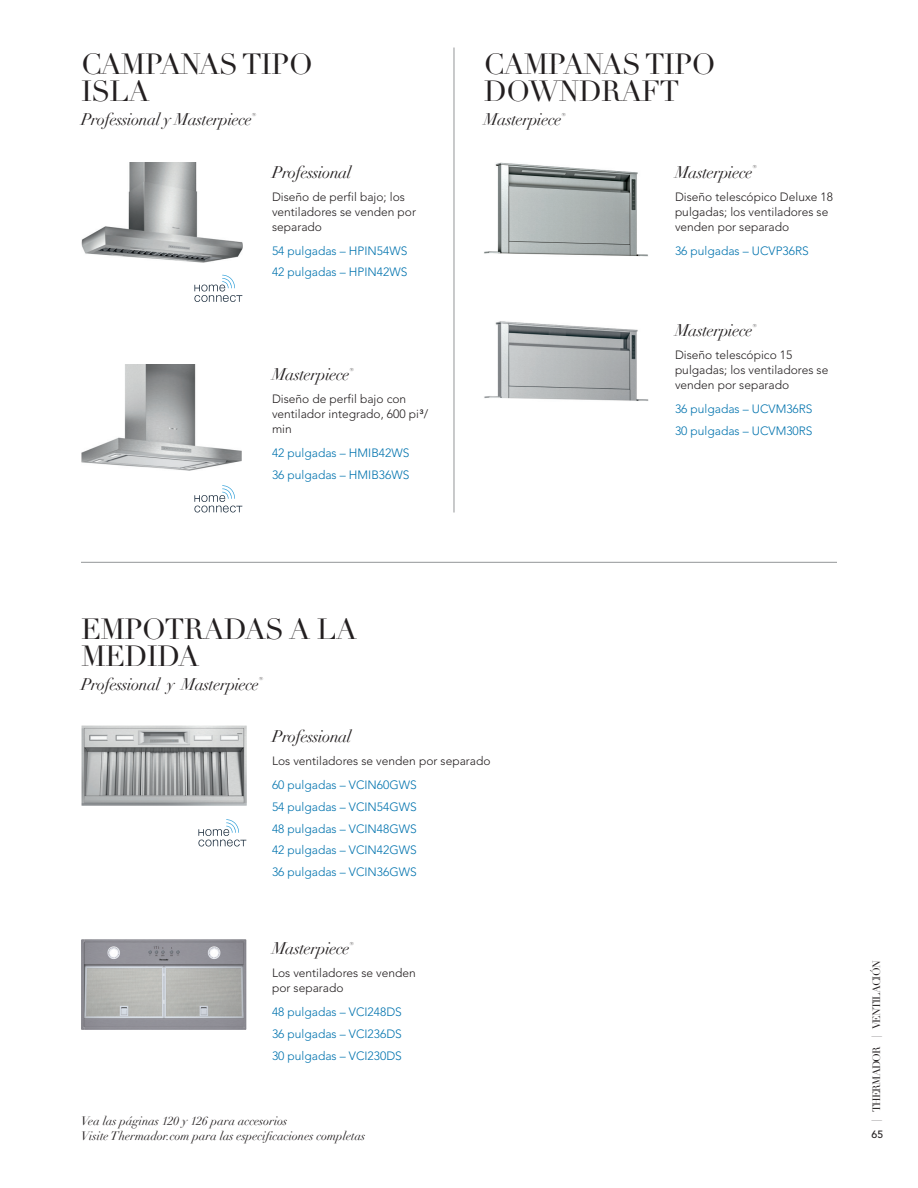
<style>
.page{position:relative;width:918px;height:1188px;background:#fff}
.page>*{position:absolute;margin:0;border:0;box-sizing:border-box;transform-origin:0 0}
.ELA_product_headline{font:28.5px/27px "Didot";letter-spacing:-.025em;color:#231f20}
.ELA_product_title{font:italic 16.5px "Didot";letter-spacing:-.025em;color:#231f20}
.ELA_product_headline-2{font:italic 16.5px "Didot";letter-spacing:-.025em;color:#231f20}
.ELA_product_text{font:300 12px/15px "Avenir LT Std";color:#231f20}
.ELA_product_model_nu{font:300 12px "Avenir LT Std";color:#0073ae}
.ELA_product_website{font:italic 12px "Didot";color:#231f20}
.ELA_page_folio_verti{font:10.5px "Didot";letter-spacing:-.075em;color:#231f20}
.ELA_page_folio_horiz{font:500 10.5px "Avenir LT Std";color:#231f20}
.s1{font-family:"Bosch Sans";font-weight:400}
</style>
<div class="page">
<hr style="left:454px;top:48px;width:1px;height:465px;background:#939598">
<hr style="left:81px;top:562px;width:756px;height:1px;background:#939598">
<svg style="left:194px;top:275px;width:48px;height:27px"></svg>
<svg style="left:198px;top:819px;width:48px;height:28px"></svg>
<svg style="left:194px;top:485px;width:48px;height:28px"></svg>
<img style="left:81px;top:162px;width:161px;height:100px">
<img style="left:82px;top:364px;width:159px;height:107px">
<img style="left:81px;top:726px;width:165px;height:80px">
<img style="left:81px;top:939px;width:165px;height:91px">
<img style="left:484px;top:321px;width:164px;height:80px">
<img style="left:484px;top:162px;width:164px;height:95px">
<p class="ELA_product_headline" style="left:81px;top:52px;width:233px">CAMPANAS TIPO<br>ISLA</p>
<p class="ELA_product_headline-2" style="left:81px;top:109px;width:177px">Professional y Masterpiece<sup>®</sup></p>
<p class="ELA_product_title" style="left:272px;top:162px;width:81px">Professional</p>
<p class="ELA_product_text" style="left:272px;top:189px;width:146px">Diseño de perfil bajo; los ventiladores se venden por separado</p>
<p class="ELA_product_model_nu" style="left:272px;top:243px;width:137px">54 pulgadas – HPIN54WS</p>
<p class="ELA_product_model_nu" style="left:272px;top:265px;width:137px">42 pulgadas – HPIN42WS</p>
<p class="ELA_product_title" style="left:272px;top:364px;width:83px">Masterpiece<sup>®</sup></p>
<p class="ELA_product_text" style="left:272px;top:392px;width:158px">Diseño de perfil bajo con ventilador integrado, 600 pi<span class="s1">³</span>/ min</p>
<p class="ELA_product_model_nu" style="left:272px;top:446px;width:139px">42 pulgadas – HMIB42WS</p>
<p class="ELA_product_model_nu" style="left:272px;top:468px;width:139px">36 pulgadas – HMIB36WS</p>
<p class="ELA_product_headline" style="left:484px;top:52px;width:233px">CAMPANAS TIPO<br>DOWNDRAFT</p>
<p class="ELA_product_headline-2" style="left:484px;top:109px;width:83px">Masterpiece<sup>®</sup></p>
<p class="ELA_product_title" style="left:675px;top:162px;width:83px">Masterpiece<sup>®</sup></p>
<p class="ELA_product_text" style="left:675px;top:189px;width:160px">Diseño telescópico Deluxe 18 pulgadas; los ventiladores se venden por separado</p>
<p class="ELA_product_model_nu" style="left:675px;top:243px;width:135px">36 pulgadas – UCVP36RS</p>
<p class="ELA_product_title" style="left:675px;top:320px;width:83px">Masterpiece<sup>®</sup></p>
<p class="ELA_product_text" style="left:675px;top:348px;width:155px">Diseño telescópico 15 pulgadas; los ventiladores se venden por separado</p>
<p class="ELA_product_model_nu" style="left:675px;top:402px;width:139px">36 pulgadas – UCVM36RS</p>
<p class="ELA_product_model_nu" style="left:675px;top:424px;width:139px">30 pulgadas – UCVM30RS</p>
<p class="ELA_product_headline" style="left:81px;top:616px;width:277px">EMPOTRADAS A LA<br>MEDIDA</p>
<p class="ELA_product_headline-2" style="left:81px;top:674px;width:184px">Professional y Masterpiece<sup>®</sup></p>
<p class="ELA_product_title" style="left:272px;top:726px;width:81px">Professional</p>
<p class="ELA_product_text" style="left:272px;top:754px;width:220px">Los ventiladores se venden por separado</p>
<p class="ELA_product_model_nu" style="left:272px;top:778px;width:146px">60 pulgadas – VCIN60GWS</p>
<p class="ELA_product_model_nu" style="left:272px;top:800px;width:146px">54 pulgadas – VCIN54GWS</p>
<p class="ELA_product_model_nu" style="left:272px;top:821px;width:146px">48 pulgadas – VCIN48GWS</p>
<p class="ELA_product_model_nu" style="left:272px;top:843px;width:146px">42 pulgadas – VCIN42GWS</p>
<p class="ELA_product_model_nu" style="left:272px;top:865px;width:146px">36 pulgadas – VCIN36GWS</p>
<p class="ELA_product_title" style="left:272px;top:938px;width:83px">Masterpiece<sup>®</sup></p>
<p class="ELA_product_text" style="left:272px;top:966px;width:145px">Los ventiladores se venden por separado</p>
<p class="ELA_product_model_nu" style="left:272px;top:1005px;width:131px">48 pulgadas – VCI248DS</p>
<p class="ELA_product_model_nu" style="left:272px;top:1027px;width:131px">36 pulgadas – VCI236DS</p>
<p class="ELA_product_model_nu" style="left:272px;top:1049px;width:131px">30 pulgadas – VCI230DS</p>
<p class="ELA_product_website" style="left:81px;top:1113px;width:208px">Vea las páginas 120 y 126 para accesorios</p>
<p class="ELA_product_website" style="left:81px;top:1128px;width:286px">Visite Thermador.com para las especificaciones completas</p>
<p class="ELA_page_folio_verti" style="left:870px;top:1122px;width:162px;rotate:-90deg">| THERMADOR | VENTILACIÓN</p>
<p class="ELA_page_folio_horiz" style="left:872px;top:1129px;width:13px">65</p>
</div>
